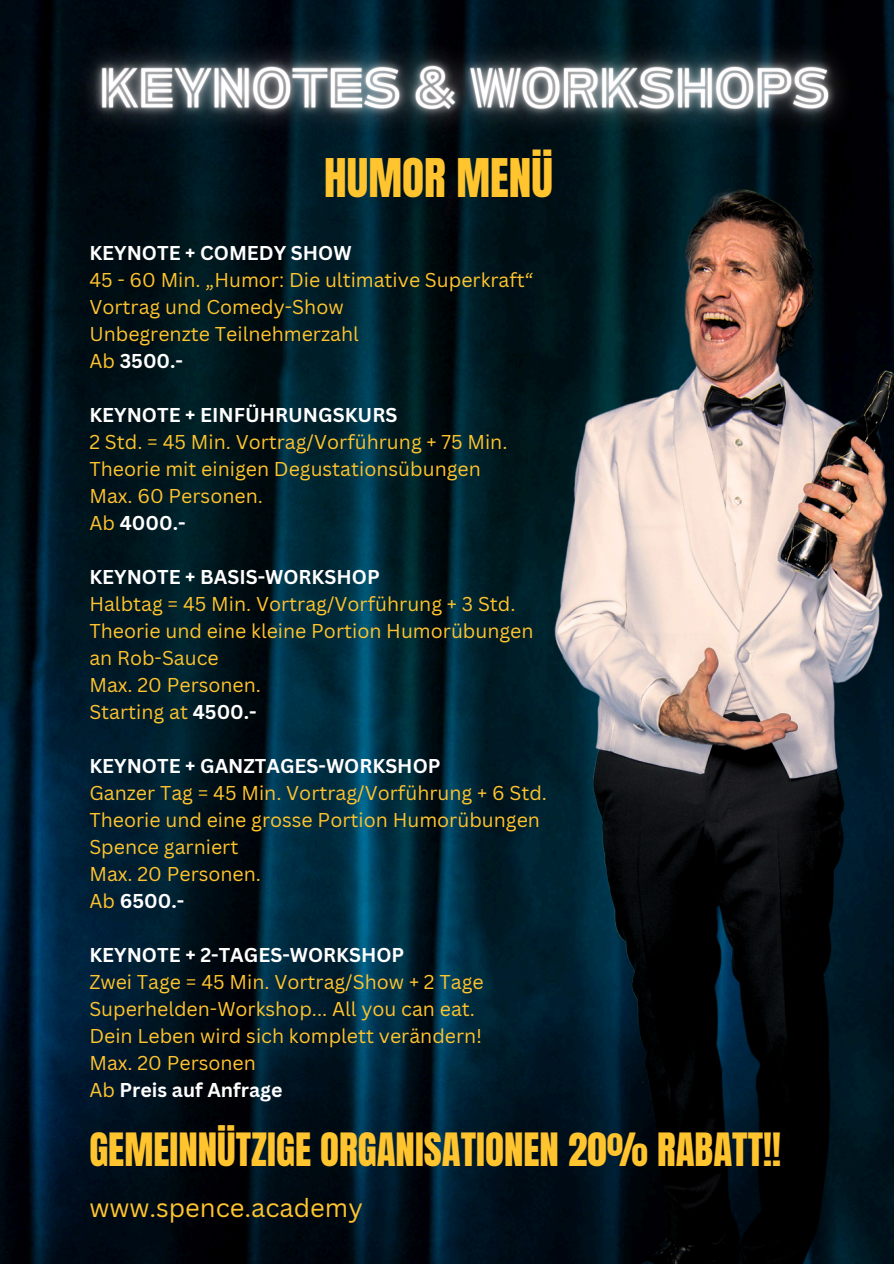
<style>
.page{position:relative;width:894px;height:1264px;background:#fff}
.page>*{position:absolute;margin:0;border:0;box-sizing:border-box;transform-origin:0 0}
.t1{font:45.3px "Anton";color:#ffc42e}
.t2{font:39px "Anton";color:#ffc42e}
.t3{font:25.5px "Canva Sans";color:#ffc42e}
.t4{font:19.5px/27px "Canva Sans";color:#ffc42e}
.t5{font:700 19.5px "Canva Sans";color:#fff}
.s1{font-weight:400;color:#ffc42e}
.s2{font-weight:700;color:#fff}
</style>
<div class="page">
<img style="left:0;top:0;width:893px;height:1263px">
<img style="left:323px;top:118px;width:570px;height:1145px">
<img style="left:49px;top:0;width:831px;height:181px">
<p class="t1" style="left:324px;top:145px;width:230px">HUMOR MENÜ</p>
<h2 class="t5" style="left:89px;top:239px;width:264px">KEYNOTE + COMEDY SHOW</h2>
<p class="t4" style="left:89px;top:266px;width:445px">45 - 60 Min. „Humor: Die ultimative Superkraft“<br>Vortrag und Comedy-Show</p>
<p class="t4" style="left:89px;top:320px;width:271px">Unbegrenzte Teilnehmerzahl</p>
<p class="t5" style="left:89px;top:347px;width:95px"><span class="s1">Ab</span> 3500.-</p>
<p class="t5" style="left:89px;top:401px;width:309px">KEYNOTE + EINFÜHRUNGSKURS</p>
<p class="t4" style="left:89px;top:428px;width:419px">2 Std. = 45 Min. Vortrag/Vorführung + 75 Min.<br>Theorie mit einigen Degustationsübungen</p>
<p class="t4" style="left:89px;top:482px;width:175px">Max. 60 Personen.</p>
<p class="t5" style="left:89px;top:509px;width:98px"><span class="s1">Ab</span> 4000.-</p>
<p class="t5" style="left:89px;top:563px;width:292px">KEYNOTE + BASIS-WORKSHOP</p>
<p class="t4" style="left:89px;top:590px;width:445px">Halbtag = 45 Min. Vortrag/Vorführung + 3 Std.<br>Theorie und eine kleine Portion Humorübungen an Rob-Sauce</p>
<p class="t4" style="left:89px;top:671px;width:173px">Max. 20 Personen.</p>
<p class="t4" style="left:89px;top:698px;width:169px">Starting at <span class="s2">4500.-</span></p>
<p class="t5" style="left:89px;top:752px;width:352px">KEYNOTE + GANZTAGES-WORKSHOP</p>
<p class="t4" style="left:89px;top:779px;width:459px">Ganzer Tag = 45 Min. Vortrag/Vorführung + 6 Std.<br>Theorie und eine grosse Portion Humorübungen<br>Spence garniert</p>
<p class="t4" style="left:89px;top:860px;width:173px">Max. 20 Personen.</p>
<p class="t5" style="left:89px;top:887px;width:96px"><span class="s1">Ab</span> 6500.-</p>
<p class="t5" style="left:89px;top:941px;width:316px">KEYNOTE + 2-TAGES-WORKSHOP</p>
<p class="t4" style="left:89px;top:968px;width:396px">Zwei Tage = 45 Min. Vortrag/Show + 2 Tage<br>Superhelden-Workshop... All you can eat.</p>
<p class="t4" style="left:89px;top:1022px;width:394px">Dein Leben wird sich komplett verändern!</p>
<p class="t4" style="left:89px;top:1049px;width:168px">Max. 20 Personen</p>
<p class="t5" style="left:89px;top:1076px;width:194px"><span class="s1">Ab</span> Preis auf Anfrage</p>
<h3 class="t2" style="left:89px;top:1121px;width:693px">GEMEINNÜTZIGE ORGANISATIONEN 20% RABATT!!</h3>
<h4 class="t3" style="left:89px;top:1189px;width:275px">www.spence.academy</h4>
</div>
